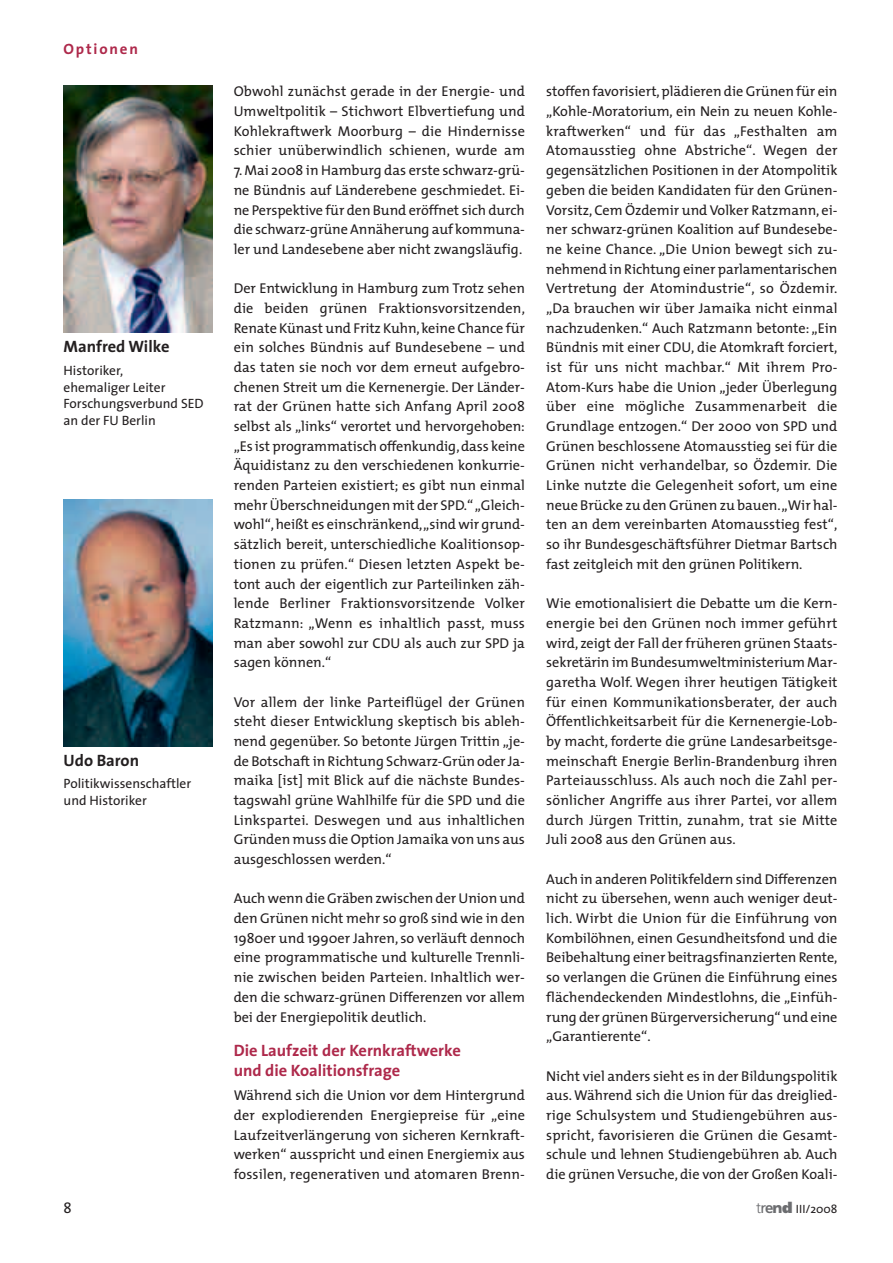
<style>
.page{position:relative;width:893px;height:1263px;background:#fff}
.page>*{position:absolute;margin:0;border:0;box-sizing:border-box;transform-origin:0 0}
.t1{font:700 16.5px/19.5px "The Sans";color:#ae294b}
.t2{font:700 16.5px "The Sans";color:#231f20}
.t3{font:700 15px "The Sans";letter-spacing:.12em;color:#ae294b}
.t4{font:15px "The Sans";color:#231f20}
.t5{font:14.25px/19.6px "The Mix";color:#231f20;text-align:justify}
.t6{font:13.5px/16.5px "The Sans";color:#231f20}
.t7{font:12px "The Sans";color:#231f20}
.s1{font-family:"Frutiger";font-weight:300;font-size:15px;color:#6c6d70}
.s2{font-family:"Frutiger";font-size:15px;color:#6c6d70}
.s3{font-family:"Frutiger";font-weight:700;font-size:15px;color:#6c6d70}
.s4{font-family:"Frutiger";font-weight:900;font-size:15px;color:#6c6d70}
</style>
<div class="page">
<img style="left:64px;top:86px;width:148px;height:247px">
<img style="left:64px;top:499px;width:148px;height:247px">
<p class="t3" style="left:64px;top:42px;width:76px">Optionen</p>
<p class="t2" style="left:64px;top:338px;width:107px">Manfred Wilke</p>
<p class="t6" style="left:64px;top:364px;width:142px">Historiker,<br>ehemaliger Leiter<br>Forschungsverbund SED an der FU Berlin</p>
<p class="t2" style="left:64px;top:751px;width:77px">Udo Baron</p>
<p class="t6" style="left:64px;top:777px;width:129px">Politikwissenschaftler und Historiker</p>
<p class="t5" style="left:234px;top:82px;width:293px">Obwohl zunächst gerade in der Energie- und Umweltpolitik – Stichwort Elbvertiefung und Kohlekraftwerk Moorburg – die Hindernisse schier unüberwindlich schienen, wurde am</p>
<p class="t5" style="left:234px;top:161px;width:293px">7. Mai 2008 in Hamburg das erste schwarz-grü&shy;ne Bündnis auf Länderebene geschmiedet. Ei&shy;ne Perspektive für den Bund eröffnet sich durch die schwarz-grüne Annäherung auf kommuna&shy;ler und Landesebene aber nicht zwangsläufig.</p>
<p class="t5" style="left:234px;top:279px;width:293px">Der Entwicklung in Hamburg zum Trotz sehen die beiden grünen Fraktionsvorsitzenden, Renate Künast und Fritz Kuhn, keine Chance für ein solches Bündnis auf Bundesebene – und das taten sie noch vor dem erneut aufgebro&shy;chenen Streit um die Kernenergie. Der Länder&shy;rat der Grünen hatte sich Anfang April 2008 selbst als „links“ verortet und hervorgehoben: „Es ist programmatisch offenkundig, dass keine Äquidistanz zu den verschiedenen konkurrie&shy;renden Parteien existiert; es gibt nun einmal mehr Überschneidungen mit der SPD.“ „Gleich&shy;wohl“, heißt es einschränkend,„sind wir grund&shy;sätzlich bereit, unterschiedliche Koalitionsop&shy;tionen zu prüfen.“ Diesen letzten Aspekt be&shy;tont auch der eigentlich zur Parteilinken zäh&shy;lende Berliner Fraktionsvorsitzende Volker Ratzmann: „Wenn es inhaltlich passt, muss man aber sowohl zur CDU als auch zur SPD ja sagen können.“</p>
<p class="t5" style="left:234px;top:692px;width:293px">Vor allem der linke Parteiflügel der Grünen steht dieser Entwicklung skeptisch bis ableh&shy;nend gegenüber. So betonte Jürgen Trittin „je&shy;de Botschaft in Richtung Schwarz-Grün oder Ja&shy;maika [ist] mit Blick auf die nächste Bundes&shy;tagswahl grüne Wahlhilfe für die SPD und die Linkspartei. Deswegen und aus inhaltlichen Gründen muss die Option Jamaika von uns aus ausgeschlossen werden.“</p>
<p class="t5" style="left:234px;top:889px;width:293px">Auch wenn die Gräben zwischen der Union und den Grünen nicht mehr so groß sind wie in den 1980er und 1990er Jahren, so verläuft dennoch eine programmatische und kulturelle Trennli&shy;nie zwischen beiden Parteien. Inhaltlich wer&shy;den die schwarz-grünen Differenzen vor allem bei der Energiepolitik deutlich.</p>
<p class="t1" style="left:234px;top:1041px;width:229px">Die Laufzeit der Kernkraftwerke und die Koalitionsfrage</p>
<p class="t5" style="left:234px;top:1086px;width:293px">Während sich die Union vor dem Hintergrund der explodierenden Energiepreise für „eine Laufzeitverlängerung von sicheren Kernkraft&shy;werken“ ausspricht und einen Energiemix aus fossilen, regenerativen und atomaren Brenn-</p>
<p class="t5" style="left:546px;top:82px;width:293px">stoffen favorisiert, plädieren die Grünen für ein „Kohle-Moratorium, ein Nein zu neuen Kohle&shy;kraftwerken“ und für das „Festhalten am Atomausstieg ohne Abstriche“. Wegen der gegensätzlichen Positionen in der Atompolitik geben die beiden Kandidaten für den Grünen-Vorsitz, Cem Özdemir und Volker Ratzmann, ei&shy;ner schwarz-grünen Koalition auf Bundesebe&shy;ne keine Chance. „Die Union bewegt sich zu&shy;nehmend in Richtung einer parlamentarischen Vertretung der Atomindustrie“, so Özdemir. „Da brauchen wir über Jamaika nicht einmal nachzudenken.“ Auch Ratzmann betonte: „Ein Bündnis mit einer CDU, die Atomkraft forciert, ist für uns nicht machbar.“ Mit ihrem Pro-Atom-Kurs habe die Union „jeder Überlegung über eine mögliche Zusammenarbeit die Grundlage entzogen.“ Der 2000 von SPD und Grünen beschlossene Atomausstieg sei für die Grünen nicht verhandelbar, so Özdemir. Die Linke nutzte die Gelegenheit sofort, um eine neue Brücke zu den Grünen zu bauen.„Wir hal&shy;ten an dem vereinbarten Atomausstieg fest“, so ihr Bundesgeschäftsführer Dietmar Bartsch fast zeitgleich mit den grünen Politikern.</p>
<p class="t5" style="left:546px;top:594px;width:293px">Wie emotionalisiert die Debatte um die Kern&shy;energie bei den Grünen noch immer geführt wird, zeigt der Fall der früheren grünen Staats&shy;sekretärin im Bundesumweltministerium Mar&shy;garetha Wolf. Wegen ihrer heutigen Tätigkeit für einen Kommunikationsberater, der auch Öffentlichkeitsarbeit für die Kernenergie-Lob&shy;by macht, forderte die grüne Landesarbeitsge&shy;meinschaft Energie Berlin-Brandenburg ihren Parteiausschluss. Als auch noch die Zahl per&shy;sönlicher Angriffe aus ihrer Partei, vor allem durch Jürgen Trittin, zunahm, trat sie Mitte Juli 2008 aus den Grünen aus.</p>
<p class="t5" style="left:546px;top:870px;width:293px">Auch in anderen Politikfeldern sind Differenzen nicht zu übersehen, wenn auch weniger deut&shy;lich. Wirbt die Union für die Einführung von Kombilöhnen, einen Gesundheitsfond und die Beibehaltung einer beitragsfinanzierten Rente, so verlangen die Grünen die Einführung eines flächendeckenden Mindestlohns, die „Einfüh&shy;rung der grünen Bürgerversicherung“ und eine „Garantierente“.</p>
<p class="t5" style="left:546px;top:1066px;width:293px">Nicht viel anders sieht es in der Bildungspolitik aus. Während sich die Union für das dreiglied&shy;rige Schulsystem und Studiengebühren aus&shy;spricht, favorisieren die Grünen die Gesamt&shy;schule und lehnen Studiengebühren ab. Auch die grünen Versuche, die von der Großen Koali-</p>
<p class="t4" style="left:64px;top:1201px;width:10px">8</p>
<p class="t7" style="left:756px;top:1204px;width:83px"><span class="s1">t</span><span class="s2">r</span><span class="s3">e</span><span class="s4">n</span><span class="s4">d</span> III/2008</p>
</div>
